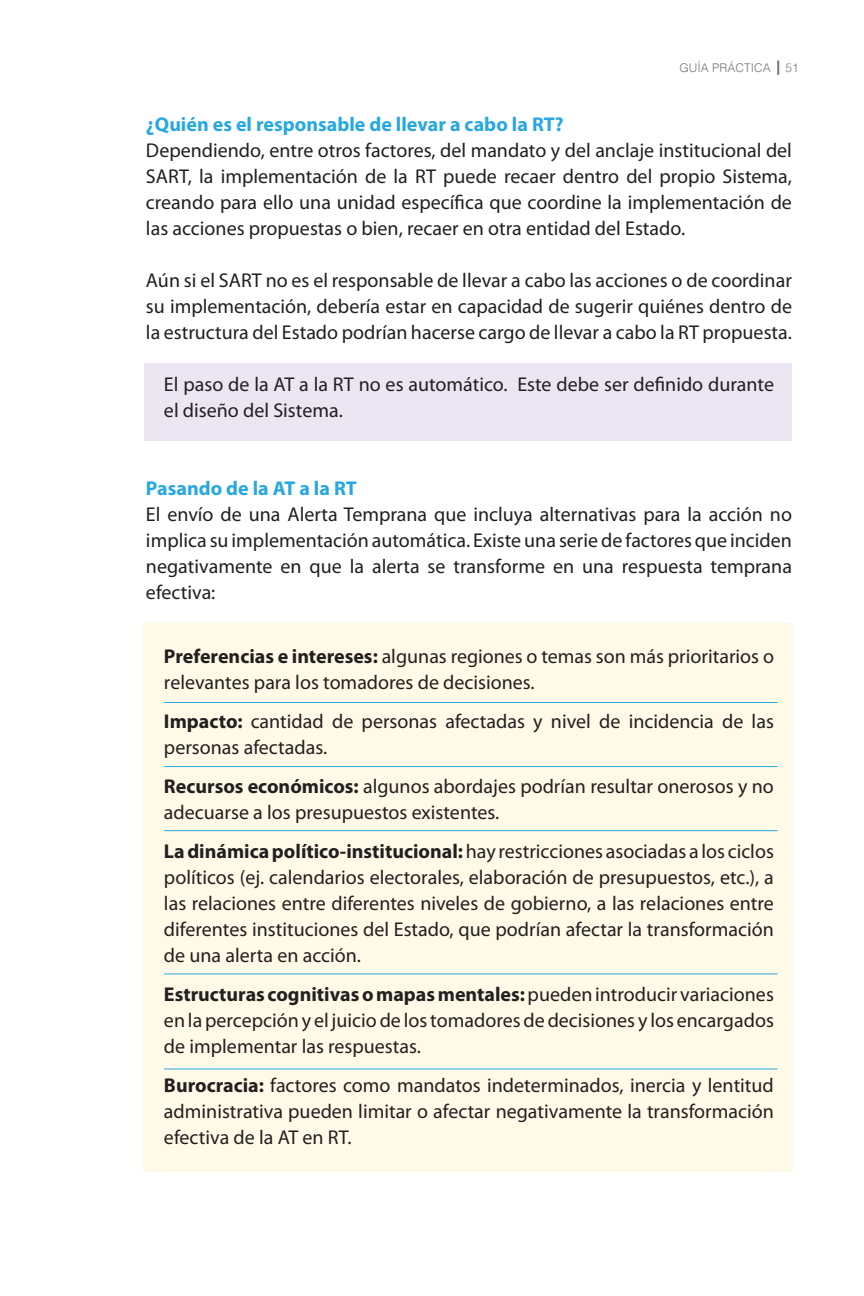
<style>
.page{position:relative;width:864px;height:1296px;background:#fff}
.page>*{position:absolute;margin:0;border:0;box-sizing:border-box;transform-origin:0 0}
.t1{font:20px/26px "Myriad Pro";color:#231f20;text-align:justify}
.t2{font:700 20px "Myriad Pro";color:#27a8e0}
.t3{font:300 12px "Helvetica";color:#76787b}
.s1{font-weight:700}
</style>
<div class="page">
<svg style="left:777px;top:60px;width:2px;height:15px"></svg>
<div style="left:143px;top:624px;width:650px;height:548px;background:#fefae7"></div>
<div style="left:144px;top:363px;width:648px;height:78px;background:#ebe6f2"></div>
<hr style="left:164px;top:702px;width:614px;height:1px;background:#27a8e0">
<hr style="left:164px;top:766px;width:614px;height:1px;background:#27a8e0">
<hr style="left:164px;top:830px;width:614px;height:1px;background:#27a8e0">
<hr style="left:164px;top:973px;width:614px;height:1px;background:#27a8e0">
<hr style="left:164px;top:1068px;width:614px;height:1px;background:#27a8e0">
<p class="t3" style="left:680px;top:60px;width:121px">GUÍA PRÁCTICA 51</p>
<p class="t2" style="left:146px;top:111px;width:419px">¿Quién es el responsable de llevar a cabo la RT?</p>
<p class="t1" style="left:146px;top:137px;width:648px">Dependiendo, entre otros factores, del mandato y del anclaje institucional del SART, la implementación de la RT puede recaer dentro del propio Sistema, creando para ello una unidad específica que coordine la implementación de las acciones propuestas o bien, recaer en otra entidad del Estado.</p>
<p class="t1" style="left:146px;top:267px;width:648px">Aún si el SART no es el responsable de llevar a cabo las acciones o de coordinar su implementación, debería estar en capacidad de sugerir quiénes dentro de la estructura del Estado podrían hacerse cargo de llevar a cabo la RT propuesta.</p>
<p class="t1" style="left:164px;top:371px;width:612px">El paso de la AT a la RT no es automático. Este debe ser definido durante el diseño del Sistema.</p>
<p class="t2" style="left:146px;top:475px;width:212px">Pasando de la AT a la RT</p>
<p class="t1" style="left:146px;top:501px;width:648px">El envío de una Alerta Temprana que incluya alternativas para la acción no implica su implementación automática. Existe una serie de factores que inciden negativamente en que la alerta se transforme en una respuesta temprana efectiva:</p>
<p class="t1" style="left:164px;top:643px;width:611px"><span class="s1">Preferencias e intereses:</span> algunas regiones o temas son más prioritarios o relevantes para los tomadores de decisiones.</p>
<p class="t1" style="left:164px;top:708px;width:611px"><span class="s1">Impacto:</span> cantidad de personas afectadas y nivel de incidencia de las personas afectadas.</p>
<p class="t1" style="left:164px;top:773px;width:611px"><span class="s1">Recursos económicos:</span> algunos abordajes podrían resultar onerosos y no adecuarse a los presupuestos existentes.</p>
<p class="t1" style="left:164px;top:838px;width:611px"><span class="s1">La dinámica político-institucional:</span> hay restricciones asociadas a los ciclos políticos (ej. calendarios electorales, elaboración de presupuestos, etc.), a las relaciones entre diferentes niveles de gobierno, a las relaciones entre diferentes instituciones del Estado, que podrían afectar la transformación de una alerta en acción.</p>
<p class="t1" style="left:164px;top:981px;width:611px"><span class="s1">Estructuras cognitivas o mapas mentales:</span> pueden introducir variaciones en la percepción y el juicio de los tomadores de decisiones y los encargados de implementar las respuestas.</p>
<p class="t1" style="left:164px;top:1072px;width:611px"><span class="s1">Burocracia:</span> factores como mandatos indeterminados, inercia y lentitud administrativa pueden limitar o afectar negativamente la transformación efectiva de la AT en RT.</p>
</div>
